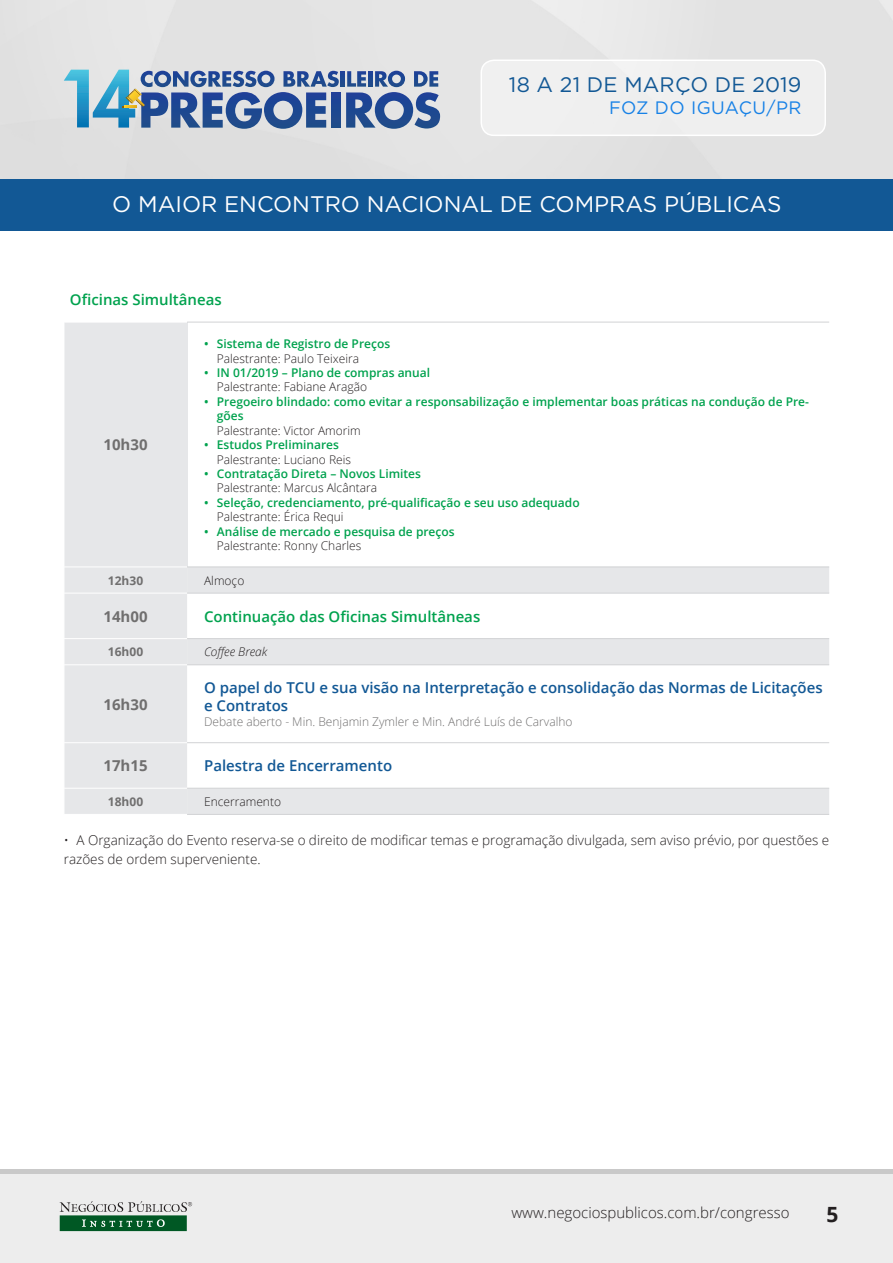
<style>
.page{position:relative;width:893px;height:1263px;background:#fff}
.page>*{position:absolute;margin:0;border:0;box-sizing:border-box;transform-origin:0 0}
.t1{font:22.5px "Gotham";color:#fff}
.t2{font:21px "Gotham";letter-spacing:.01em;color:#125895}
.t3{font:700 21px "Open Sans";color:#231f20}
.t4{font:18px "Gotham";letter-spacing:.025em;color:#1781e6}
.t5{font:600 15px/18px "Open Sans";color:#125895}
.t6{font:600 15px "Open Sans";color:#00a24e}
.t7{font:300 15px "Open Sans";color:#231f20}
.t8{font:700 15px "Open Sans";color:#706f6f}
.t9{font:300 13.5px/19.5px "Open Sans";color:#231f20}
.t10{font:600 12px/14.4px "Open Sans";color:#00a24e}
.t11{font:300 12px/14.4px "Open Sans";color:#231f20}
.t12{font:300 12px "Open Sans";color:#706f6f}
.t13{font:700 12px "Open Sans";color:#706f6f}
.t14{font:italic 300 12px "Open Sans";color:#231f20}
.s1{font-weight:300;color:#231f20}
.s2{font-weight:600;color:#00a24e}
</style>
<div class="page">
<div style="left:0;top:0;width:893px;height:179px;background:#e2e2e2"></div>
<div style="left:0;top:1174px;width:893px;height:89px;background:#ededed"></div>
<svg style="left:60px;top:1201px;width:132px;height:30px"></svg>
<hr style="left:0;top:1170px;width:893px;height:4px;background:#c9c9c9">
<div style="left:481px;top:60px;width:344px;height:75px;background:#efefef;border-radius:13px"></div>
<div style="left:480px;top:60px;width:346px;height:76px;border:2px solid #fff;border-radius:13px"></div>
<div style="left:0;top:179px;width:893px;height:52px;background:#125895"></div>
<div style="left:331px;top:92px;width:10px;height:36px;background:#1e4791"></div>
<hr style="left:341px;top:71px;width:4px;height:16px;background:#1d4791">
<svg style="left:346px;top:71px;width:94px;height:58px;background:#798fb7"></svg>
<svg style="left:64px;top:70px;width:275px;height:59px;background:#819ebe"></svg>
<div style="left:64px;top:322px;width:123px;height:245px;background:#e6e7e9"></div>
<svg style="left:187px;top:568px;width:642px;height:246px"></svg>
<hr style="left:64px;top:322px;width:1px;height:245px;background:#fff">
<div style="left:64px;top:568px;width:123px;height:246px;background:#e6e7e9"></div>
<hr style="left:64px;top:322px;width:123px;height:1px;background:#fff">
<hr style="left:64px;top:593px;width:123px;height:1px;background:#fff">
<hr style="left:64px;top:638px;width:123px;height:1px;background:#fff">
<hr style="left:64px;top:664px;width:123px;height:1px;background:#fff">
<hr style="left:64px;top:742px;width:123px;height:1px;background:#fff">
<hr style="left:64px;top:788px;width:123px;height:1px;background:#fff">
<hr style="left:187px;top:322px;width:642px;height:1px;background:#d1d2d4">
<hr style="left:187px;top:567px;width:642px;height:1px;background:#d1d2d4">
<hr style="left:187px;top:593px;width:642px;height:1px;background:#d1d2d4">
<hr style="left:187px;top:638px;width:642px;height:1px;background:#d1d2d4">
<hr style="left:187px;top:664px;width:642px;height:1px;background:#d1d2d4">
<hr style="left:187px;top:742px;width:642px;height:1px;background:#d1d2d4">
<hr style="left:187px;top:788px;width:642px;height:1px;background:#d1d2d4">
<hr style="left:187px;top:814px;width:642px;height:1px;background:#d1d2d4">
<h2 class="t2" style="left:509px;top:71px;width:294px">18 A 21 DE MARÇO DE 2019</h2>
<h3 class="t4" style="left:609px;top:96px;width:194px">FOZ DO IGUAÇU/PR</h3>
<h1 class="t1" style="left:112px;top:190px;width:671px">O MAIOR ENCONTRO NACIONAL DE COMPRAS PÚBLICAS</h1>
<p class="t6" style="left:70px;top:289px;width:153px">Oficinas Simultâneas</p>
<p class="t8" style="left:103px;top:434px;width:46px">10h30</p>
<p class="t10" style="left:217px;top:336px;width:175px;text-indent:-13px">• Sistema de Registro de Preços<br><span class="s1">Palestrante: Paulo Teixeira</span></p>
<p class="t10" style="left:217px;top:365px;width:215px;text-indent:-13px">• IN 01/2019 – Plano de compras anual<br><span class="s1">Palestrante: Fabiane Aragão</span></p>
<p class="t10" style="left:217px;top:394px;width:594px;text-indent:-13px">• Pregoeiro blindado: como evitar a responsabilização e implementar boas práticas na condução de Pre&shy;gões<br><span class="s1">Palestrante: Victor Amorim</span></p>
<p class="t11" style="left:217px;top:437px;width:136px;text-indent:-13px"><span class="s2">• Estudos Preliminares<br></span>Palestrante: Luciano Reis</p>
<p class="t10" style="left:217px;top:466px;width:206px;text-indent:-13px">• Contratação Direta – Novos Limites<br><span class="s1">Palestrante: Marcus Alcântara</span></p>
<p class="t10" style="left:217px;top:495px;width:364px;text-indent:-13px">• Seleção, credenciamento, pré-qualificação e seu uso adequado<br><span class="s1">Palestrante: Érica Requi</span></p>
<p class="t10" style="left:217px;top:524px;width:239px;text-indent:-13px">• Análise de mercado e pesquisa de preços<br><span class="s1">Palestrante: Ronny Charles</span></p>
<p class="t13" style="left:108px;top:572px;width:37px">12h30</p>
<p class="t11" style="left:204px;top:573px;width:42px">Almoço</p>
<p class="t8" style="left:103px;top:605px;width:46px">14h00</p>
<p class="t6" style="left:204px;top:606px;width:278px">Continuação das Oficinas Simultâneas</p>
<p class="t13" style="left:108px;top:643px;width:37px">16h00</p>
<p class="t14" style="left:204px;top:644px;width:65px">Coffee Break</p>
<p class="t8" style="left:103px;top:693px;width:46px">16h30</p>
<p class="t5" style="left:204px;top:678px;width:620px">O papel do TCU e sua visão na Interpretação e consolidação das Normas de Licitações e Contratos</p>
<p class="t12" style="left:204px;top:713px;width:370px">Debate aberto - Min. Benjamin Zymler e Min. André Luís de Carvalho</p>
<p class="t8" style="left:103px;top:755px;width:46px">17h15</p>
<p class="t5" style="left:204px;top:756px;width:190px">Palestra de Encerramento</p>
<p class="t13" style="left:108px;top:793px;width:37px">18h00</p>
<p class="t11" style="left:204px;top:794px;width:79px">Encerramento</p>
<p class="t9" style="left:64px;top:829px;width:767px">• A Organização do Evento reserva-se o direito de modificar temas e programação divulgada, sem aviso prévio, por questões e razões de ordem superveniente.</p>
<p class="t7" style="left:511px;top:1202px;width:280px">www.negociospublicos.com.br/congresso</p>
<h2 class="t3" style="left:826px;top:1199px;width:13px">5</h2>
</div>
